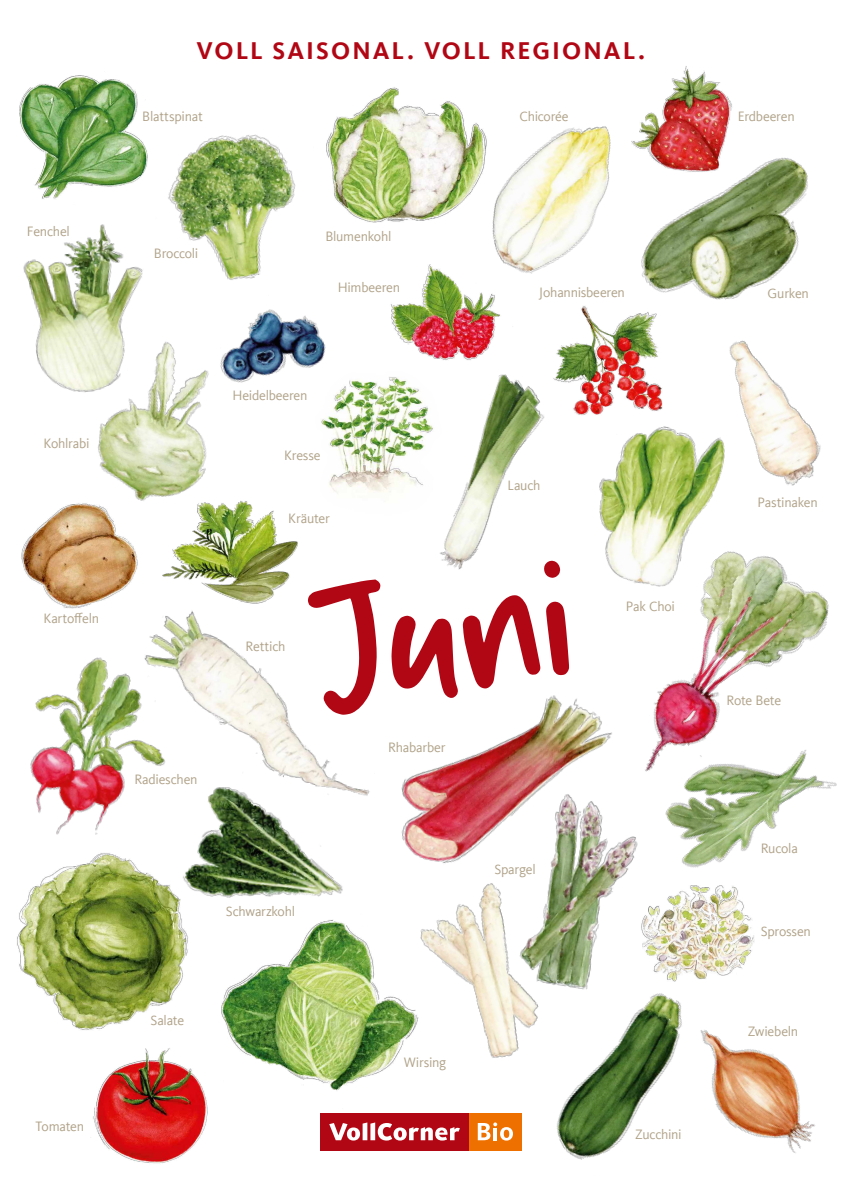
<style>
.page{position:relative;width:842px;height:1191px;background:#fff}
.page>*{position:absolute;margin:0;border:0;box-sizing:border-box;transform-origin:0 0}
.t1{font:200px "Twinkle Dream";color:#b10715}
.t2{font:700 25px "Kievit Offc";letter-spacing:.08em;color:#b10715}
.t3{font:14px "Kievit Offc";letter-spacing:-.015em;color:#b0a288}
</style>
<div class="page">
<img style="left:221px;top:924px;width:176px;height:167px">
<img style="left:652px;top:66px;width:80px;height:69px">
<img style="left:729px;top:340px;width:92px;height:146px">
<img style="left:17px;top:853px;width:171px;height:177px">
<img style="left:493px;top:112px;width:159px;height:162px">
<img style="left:401px;top:695px;width:183px;height:168px">
<img style="left:162px;top:501px;width:136px;height:99px">
<img style="left:19px;top:75px;width:129px;height:124px">
<img style="left:501px;top:782px;width:137px;height:179px">
<img style="left:621px;top:135px;width:187px;height:165px">
<img style="left:321px;top:377px;width:79px;height:117px">
<img style="left:149px;top:600px;width:253px;height:216px">
<img style="left:700px;top:1030px;width:115px;height:123px">
<img style="left:665px;top:787px;width:166px;height:81px">
<img style="left:599px;top:410px;width:136px;height:92px">
<img style="left:30px;top:653px;width:140px;height:182px">
<img style="left:98px;top:348px;width:126px;height:160px">
<div style="left:320px;top:1113px;width:149px;height:38px;background:#b10715"></div>
<div style="left:469px;top:1113px;width:53px;height:38px;background:#ee7100"></div>
<svg style="left:478px;top:1122px;width:20px;height:18px"></svg>
<hr style="left:493px;top:1128px;width:4px;height:12px;background:#fff">
<svg style="left:329px;top:1122px;width:131px;height:18px"></svg>
<img style="left:397px;top:870px;width:167px;height:188px">
<img style="left:93px;top:1048px;width:115px;height:116px">
<img style="left:168px;top:134px;width:128px;height:146px">
<img style="left:326px;top:87px;width:172px;height:147px">
<img style="left:23px;top:215px;width:150px;height:205px">
<img style="left:205px;top:309px;width:138px;height:79px">
<img style="left:390px;top:257px;width:125px;height:103px">
<img style="left:556px;top:285px;width:120px;height:154px">
<img style="left:159px;top:787px;width:185px;height:141px">
<img style="left:400px;top:374px;width:170px;height:196px">
<img style="left:619px;top:871px;width:136px;height:108px">
<img style="left:498px;top:961px;width:192px;height:199px">
<img style="left:584px;top:502px;width:253px;height:285px">
<img style="left:21px;top:499px;width:120px;height:110px">
<h2 class="t2" style="left:197px;top:36px;width:450px">VOLL SAISONAL. VOLL REGIONAL.</h2>
<p class="t3" style="left:142px;top:108px;width:62px">Blattspinat</p>
<p class="t3" style="left:519px;top:108px;width:51px">Chicorée</p>
<p class="t3" style="left:738px;top:108px;width:58px">Erdbeeren</p>
<p class="t3" style="left:27px;top:224px;width:45px">Fenchel</p>
<p class="t3" style="left:44px;top:435px;width:48px">Kohlrabi</p>
<p class="t3" style="left:44px;top:611px;width:57px">Kartoffeln</p>
<p class="t3" style="left:154px;top:245px;width:46px">Broccoli</p>
<p class="t3" style="left:325px;top:228px;width:67px">Blumenkohl</p>
<p class="t3" style="left:338px;top:280px;width:64px">Himbeeren</p>
<p class="t3" style="left:539px;top:284px;width:87px">Johannisbeeren</p>
<p class="t3" style="left:134px;top:771px;width:65px">Radieschen</p>
<p class="t3" style="left:232px;top:387px;width:77px">Heidelbeeren</p>
<p class="t3" style="left:284px;top:447px;width:38px">Kresse</p>
<p class="t3" style="left:288px;top:511px;width:43px">Kräuter</p>
<p class="t3" style="left:507px;top:477px;width:35px">Lauch</p>
<p class="t3" style="left:246px;top:638px;width:41px">Rettich</p>
<h1 class="t1" style="left:300px;top:561px;width:264px;rotate:-6deg">Juni</h1>
<p class="t3" style="left:388px;top:740px;width:59px">Rhabarber</p>
<p class="t3" style="left:226px;top:903px;width:71px">Schwarzkohl</p>
<p class="t3" style="left:494px;top:861px;width:43px">Spargel</p>
<p class="t3" style="left:626px;top:598px;width:51px">Pak Choi</p>
<p class="t3" style="left:36px;top:1119px;width:50px">Tomaten</p>
<p class="t3" style="left:151px;top:1012px;width:35px">Salate</p>
<p class="t3" style="left:404px;top:1054px;width:44px">Wirsing</p>
<p class="t3" style="left:635px;top:1126px;width:48px">Zucchini</p>
<p class="t3" style="left:768px;top:285px;width:43px">Gurken</p>
<p class="t3" style="left:758px;top:494px;width:62px">Pastinaken</p>
<p class="t3" style="left:726px;top:692px;width:56px">Rote Bete</p>
<p class="t3" style="left:761px;top:840px;width:39px">Rucola</p>
<p class="t3" style="left:761px;top:923px;width:52px">Sprossen</p>
<p class="t3" style="left:748px;top:1024px;width:52px">Zwiebeln</p>
</div>
